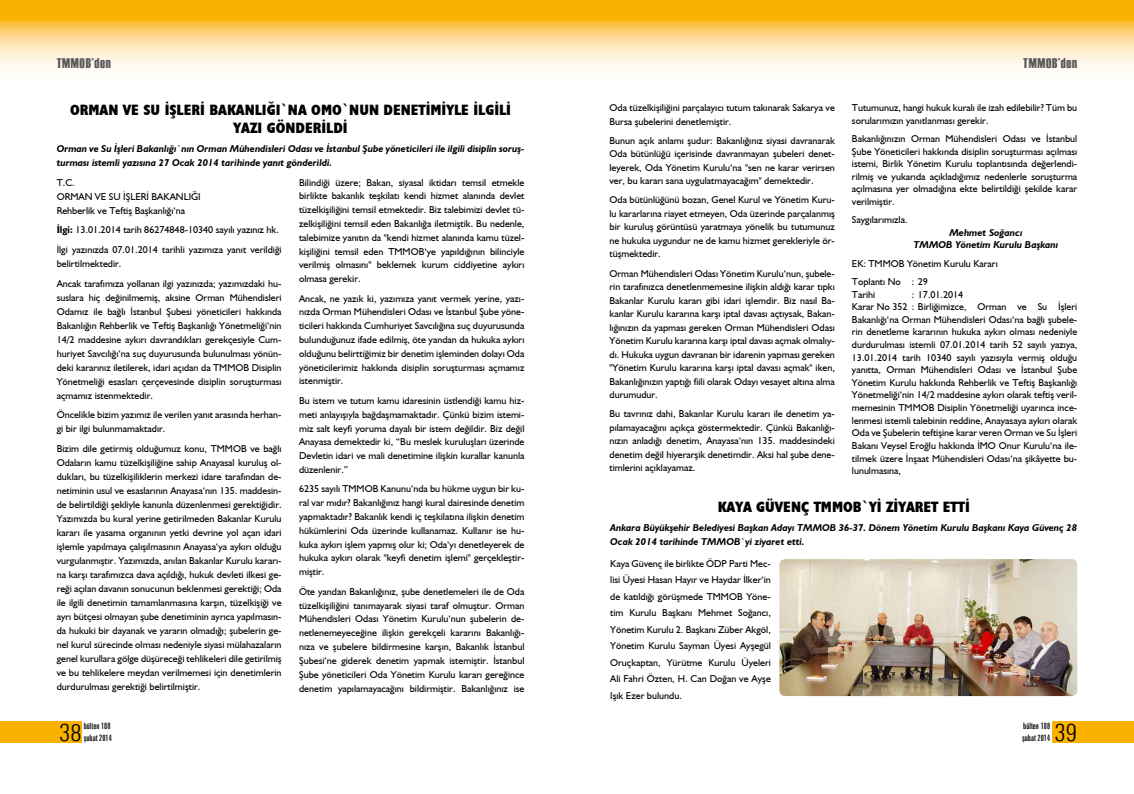
<style>
.page{position:relative;width:1134px;height:794px;background:#fff}
.page>*{position:absolute;margin:0;border:0;box-sizing:border-box;transform-origin:0 0}
.t1{font:300 condensed 24.1px "Zurich BT";color:#000}
.baslik_dar{font:700 condensed 15px/18px "Humanist 521 BT Xtra";color:#000;text-align:center}
.t2{font:14px "Haettenschweiler";letter-spacing:.05em;color:#58585a}
.bultenmetin{font:10px/13.8px "Humanist 521 BT";color:#000;text-align:justify}
.bultenmetin-2{font:italic 700 10px/13.5px "Humanist 521 BT";color:#000}
.imza{font:italic 700 10px "Humanist 521 BT";color:#000}
.t3{font:extra-condensed 9px/12px "Zurich BT";color:#000}
.s1{font-weight:700}
</style>
<div class="page">
<svg style="left:0;top:0;width:1134px;height:68px"></svg>
<div style="left:1052px;top:721px;width:82px;height:22px;background:#f9b200"></div>
<div style="left:0;top:721px;width:82px;height:22px;background:#f9b200"></div>
<img style="left:779px;top:559px;width:298px;height:137px">
<h3 class="t2" style="left:57px;top:54px;width:56px">TMMOB’den</h3>
<h3 class="t2" style="left:1023px;top:54px;width:56px">TMMOB’den</h3>
<p class="baslik_dar" style="left:70px;top:100px;width:442px">ORMAN VE SU İŞLERİ BAKANLIĞI`NA OMO`NUN DENETİMİYLE İLGİLİ<br>YAZI GÖNDERİLDİ</p>
<p class="bultenmetin-2" style="left:57px;top:142px;width:469px">Orman ve Su İşleri Bakanlığı`nın Orman Mühendisleri Odası ve İstanbul Şube yöneticileri ile ilgili disiplin soruş&shy;turması istemli yazısına 27 Ocak 2014 tarihinde yanıt gönderildi.</p>
<p class="bultenmetin" style="left:57px;top:175px;width:20px">T.C.</p>
<p class="bultenmetin" style="left:57px;top:189px;width:146px">ORMAN VE SU İŞLERİ BAKANLIĞI</p>
<p class="bultenmetin" style="left:57px;top:203px;width:130px">Rehberlik ve Teftiş Başkanlığı‘na</p>
<p class="bultenmetin" style="left:57px;top:223px;width:224px"><span class="s1">İlgi:</span> 13.01.2014 tarih 86274848-10340 sayılı yazınız hk.</p>
<p class="bultenmetin" style="left:57px;top:242px;width:226px">İlgi yazınızda 07.01.2014 tarihli yazımıza yanıt verildiği belirtilmektedir.</p>
<p class="bultenmetin" style="left:57px;top:276px;width:226px">Ancak tarafımıza yollanan ilgi yazınızda; yazımızdaki hu&shy;suslara hiç değinilmemiş, aksine Orman Mühendisleri Odamız ile bağlı İstanbul Şubesi yöneticileri hakkında Bakanlığın Rehberlik ve Teftiş Başkanlığı Yönetmeliği‘nin 14/2 maddesine aykırı davrandıkları gerekçesiyle Cum&shy;huriyet Savcılığı‘na suç duyurusunda bulunulması yönün&shy;deki kararınız iletilerek, idari açıdan da TMMOB Disiplin Yönetmeliği esasları çerçevesinde disiplin soruşturması açmamız istenmektedir.</p>
<p class="bultenmetin" style="left:57px;top:408px;width:226px">Öncelikle bizim yazımız ile verilen yanıt arasında herhan&shy;gi bir ilgi bulunmamaktadır.</p>
<p class="bultenmetin" style="left:57px;top:441px;width:226px">Bizim dile getirmiş olduğumuz konu, TMMOB ve bağlı Odaların kamu tüzelkişiliğine sahip Anayasal kuruluş ol&shy;dukları, bu tüzelkişiliklerin merkezi idare tarafından de&shy;netiminin usul ve esaslarının Anayasa‘nın 135. maddesin&shy;de belirtildiği şekliyle kanunla düzenlenmesi gerektiğidir.<br>Yazımızda bu kural yerine getirilmeden Bakanlar Kurulu kararı ile yasama organının yetki devrine yol açan idari işlemle yapılmaya çalışılmasının Anayasa‘ya aykırı olduğu vurgulanmıştır. Yazımızda, anılan Bakanlar Kurulu kararı&shy;na karşı tarafımızca dava açıldığı, hukuk devleti ilkesi ge&shy;reği açılan davanın sonucunun beklenmesi gerektiği; Oda ile ilgili denetimin tamamlanmasına karşın, tüzelkişiği ve ayrı bütçesi olmayan şube denetiminin ayrıca yapılmasın&shy;da hukuki bir dayanak ve yararın olmadığı; şubelerin ge&shy;nel kurul sürecinde olması nedeniyle siyasi mülahazaların genel kurullara gölge düşüreceği tehlikeleri dile getirilmiş ve bu tehlikelere meydan verilmemesi için denetimlerin durdurulması gerektiği belirtilmiştir.</p>
<p class="bultenmetin" style="left:299px;top:175px;width:227px">Bilindiği üzere; Bakan, siyasal iktidarı temsil etmekle birlikte bakanlık teşkilatı kendi hizmet alanında devlet tüzelkişiliğini temsil etmektedir. Biz talebimizi devlet tü&shy;zelkişiliğini temsil eden Bakanlığa iletmiştik. Bu nedenle, talebimize yanıtın da "kendi hizmet alanında kamu tüzel&shy;kişiliğini temsil eden TMMOB‘ye yapıldığının bilinciyle verilmiş olmasını" beklemek kurum ciddiyetine aykırı olmasa gerekir.</p>
<p class="bultenmetin" style="left:299px;top:291px;width:227px">Ancak, ne yazık ki, yazımıza yanıt vermek yerine, yazı&shy;nızda Orman Mühendisleri Odası ve İstanbul Şube yöne&shy;ticileri hakkında Cumhuriyet Savcılığına suç duyurusunda bulunduğunuz ifade edilmiş, öte yandan da hukuka aykırı olduğunu belirttiğimiz bir denetim işleminden dolayı Oda yöneticilerimiz hakkında disiplin soruşturması açmamız istenmiştir.</p>
<p class="bultenmetin" style="left:299px;top:393px;width:227px">Bu istem ve tutum kamu idaresinin üstlendiği kamu hiz&shy;meti anlayışıyla bağdaşmamaktadır. Çünkü bizim istemi&shy;miz salt keyfi yoruma dayalı bir istem değildir. Biz değil Anayasa demektedir ki, “Bu meslek kuruluşları üzerinde Devletin idari ve mali denetimine ilişkin kurallar kanunla düzenlenir.”</p>
<p class="bultenmetin" style="left:299px;top:482px;width:227px">6235 sayılı TMMOB Kanunu‘nda bu hükme uygun bir ku&shy;ral var mıdır? Bakanlığınız hangi kural dairesinde denetim yapmaktadır? Bakanlık kendi iç teşkilatına ilişkin denetim hükümlerini Oda üzerinde kullanamaz. Kullanır ise hu&shy;kuka aykırı işlem yapmış olur ki; Oda‘yı denetleyerek de hukuka aykırı olarak "keyfi denetim işlemi" gerçekleştir&shy;miştir.</p>
<p class="bultenmetin" style="left:299px;top:584px;width:227px">Öte yandan Bakanlığınız, şube denetlemeleri ile de Oda tüzelkişiliğini tanımayarak siyasi taraf olmuştur. Orman Mühendisleri Odası Yönetim Kurulu‘nun şubelerin de&shy;netlenemeyeceğine ilişkin gerekçeli kararını Bakanlığı&shy;nıza ve şubelere bildirmesine karşın, Bakanlık İstanbul Şubesi‘ne giderek denetim yapmak istemiştir. İstanbul Şube yöneticileri Oda Yönetim Kurulu kararı gereğince denetim yapılamayacağını bildirmiştir. Bakanlığınız ise</p>
<p class="bultenmetin" style="left:609px;top:101px;width:227px;line-height:13.5px">Oda tüzelkişiliğini parçalayıcı tutum takınarak Sakarya ve<br>Bursa şubelerini denetlemiştir.</p>
<p class="bultenmetin" style="left:609px;top:133px;width:227px;line-height:13.5px">Bunun açık anlamı şudur: Bakanlığınız siyasi davranarak Oda bütünlüğü içerisinde davranmayan şubeleri denet&shy;leyerek, Oda Yönetim Kurulu‘na "sen ne karar verirsen ver, bu kararı sana uygulatmayacağım" demektedir.</p>
<p class="bultenmetin" style="left:609px;top:193px;width:227px;line-height:13.5px">Oda bütünlüğünü bozan, Genel Kurul ve Yönetim Kuru&shy;lu kararlarına riayet etmeyen, Oda üzerinde parçalanmış bir kuruluş görüntüsü yaratmaya yönelik bu tutumunuz ne hukuka uygundur ne de kamu hizmet gerekleriyle ör&shy;tüşmektedir.</p>
<p class="bultenmetin" style="left:609px;top:266px;width:227px;line-height:13.5px">Orman Mühendisleri Odası Yönetim Kurulu‘nun, şubele&shy;rin tarafınızca denetlenmemesine ilişkin aldığı karar tıpkı Bakanlar Kurulu kararı gibi idari işlemdir. Biz nasıl Ba&shy;kanlar Kurulu kararına karşı iptal davası açtıysak, Bakan&shy;lığınızın da yapması gereken Orman Mühendisleri Odası Yönetim Kurulu kararına karşı iptal davası açmak olmalıy&shy;dı. Hukuka uygun davranan bir idarenin yapması gereken "Yönetim Kurulu kararına karşı iptal davası açmak" iken, Bakanlığınızın yaptığı fiili olarak Odayı vesayet altına alma durumudur.</p>
<p class="bultenmetin" style="left:609px;top:407px;width:227px;line-height:13.5px">Bu tavrınız dahi, Bakanlar Kurulu kararı ile denetim ya&shy;pılamayacağını açıkça göstermektedir. Çünkü Bakanlığı&shy;nızın anladığı denetim, Anayasa‘nın 135. maddesindeki denetim değil hiyerarşik denetimdir. Aksi hal şube dene&shy;timlerini açıklayamaz.</p>
<p class="bultenmetin" style="left:852px;top:101px;width:227px;line-height:12.6px">Tutumunuz, hangi hukuk kuralı ile izah edilebilir? Tüm bu sorularımızın yanıtlanması gerekir.</p>
<p class="bultenmetin" style="left:852px;top:132px;width:227px;line-height:12.6px">Bakanlığınızın Orman Mühendisleri Odası ve İstanbul Şube Yöneticileri hakkında disiplin soruşturması açılması istemi, Birlik Yönetim Kurulu toplantısında değerlendi&shy;rilmiş ve yukarıda açıkladığımız nedenlerle soruşturma açılmasına yer olmadığına ekte belirtildiği şekilde karar verilmiştir.</p>
<p class="bultenmetin" style="left:852px;top:213px;width:57px">Saygılarımızla.</p>
<p class="imza" style="left:949px;top:226px;width:75px">Mehmet Soğancı</p>
<p class="imza" style="left:913px;top:239px;width:146px">TMMOB Yönetim Kurulu Başkanı</p>
<p class="bultenmetin" style="left:852px;top:256px;width:147px">EK: TMMOB Yönetim Kurulu Kararı</p>
<p class="bultenmetin" style="left:852px;top:274px;width:78px">Toplantı No : 29</p>
<p class="bultenmetin" style="left:852px;top:287px;width:25px">Tarihi</p>
<p class="bultenmetin" style="left:912px;top:287px;width:53px">: 17.01.2014</p>
<p class="bultenmetin" style="left:852px;top:300px;width:227px;line-height:12.6px">Karar No 352 : Birliğimizce, Orman ve Su İşleri Bakanlığı‘na Orman Mühendisleri Odası‘na bağlı şubele&shy;rin denetleme kararının hukuka aykırı olması nedeniyle durdurulması istemli 07.01.2014 tarih 52 sayılı yazıya, 13.01.2014 tarih 10340 sayılı yazısıyla vermiş olduğu yanıtta, Orman Mühendisleri Odası ve İstanbul Şube Yönetim Kurulu hakkında Rehberlik ve Teftiş Başkanlığı Yönetmeliği‘nin 14/2 maddesine aykırı olarak teftiş veril&shy;memesinin TMMOB Disiplin Yönetmeliği uyarınca ince&shy;lenmesi istemli talebinin reddine, Anayasaya aykırı olarak Oda ve Şubelerin teftişine karar veren Orman ve Su İşleri Bakanı Veysel Eroğlu hakkında İMO Onur Kurulu‘na ile&shy;tilmek üzere İnşaat Mühendisleri Odası‘na şikâyette bu&shy;lunulmasına,</p>
<p class="baslik_dar" style="left:718px;top:497px;width:254px">KAYA GÜVENÇ TMMOB`Yİ ZİYARET ETTİ</p>
<p class="bultenmetin-2" style="left:610px;top:520px;width:468px">Ankara Büyükşehir Belediyesi Başkan Adayı TMMOB 36-37. Dönem Yönetim Kurulu Başkanı Kaya Güvenç 28<br>Ocak 2014 tarihinde TMMOB`yi ziyaret etti.</p>
<p class="bultenmetin" style="left:610px;top:555px;width:162px;line-height:16.5px">Kaya Güvenç ile birlikte ÖDP Parti Mec&shy;lisi Üyesi Hasan Hayır ve Haydar İlker‘in de katıldığı görüşmede TMMOB Yöne&shy;tim Kurulu Başkanı Mehmet Soğancı, Yönetim Kurulu 2. Başkanı Züber Akgöl, Yönetim Kurulu Sayman Üyesi Ayşegül Oruçkaptan, Yürütme Kurulu Üyeleri Ali Fahri Özten, H. Can Doğan ve Ayşe Işık Ezer bulundu.</p>
<p class="t3" style="left:84px;top:720px;width:30px">bülten 188 şubat 2014</p>
<p class="t3" style="left:1023px;top:720px;width:28px">bülten 188</p>
<h1 class="t1" style="left:59px;top:718px;width:24px">38</h1>
<p class="t3" style="left:1022px;top:732px;width:30px">şubat 2014</p>
<h1 class="t1" style="left:1055px;top:718px;width:24px">39</h1>
</div>
